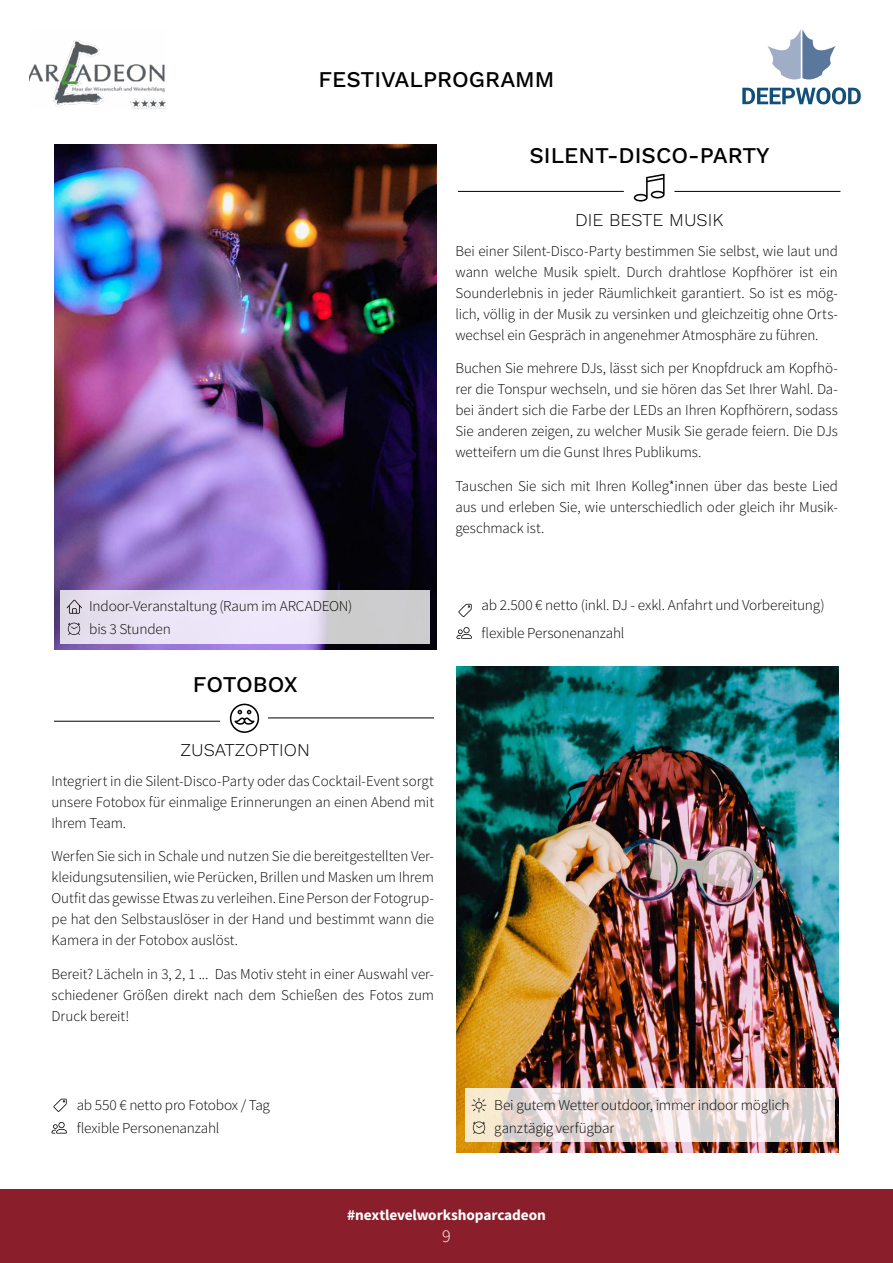
<style>
.page{position:relative;width:893px;height:1263px;background:#fff}
.page>*{position:absolute;margin:0;border:0;box-sizing:border-box;transform-origin:0 0}
.t1{font:500 22.5px "Work Sans";color:#000}
.t2{font:300 18px "Work Sans";color:#000}
.t3{font:300 18px "Source Sans Pro";color:#fff}
.t4{font:300 15px/21px "Source Sans Pro";letter-spacing:-.01em;color:#040300;text-align:justify}
.t5{font:700 15px "Source Sans Pro";letter-spacing:-.01em;color:#fff}
</style>
<div class="page">
<div style="left:0;top:1189px;width:893px;height:74px;background:#8a1e2b"></div>
<svg style="left:742px;top:29px;width:119px;height:75px"></svg>
<img style="left:30px;top:40px;width:135px;height:69px">
<img style="left:456px;top:666px;width:383px;height:486px">
<hr style="left:458px;top:191px;width:166px;height:1px;background:#000">
<hr style="left:674px;top:191px;width:166px;height:1px;background:#000">
<svg style="left:634px;top:174px;width:31px;height:28px"></svg>
<hr style="left:54px;top:721px;width:166px;height:1px;background:#000">
<hr style="left:268px;top:717px;width:166px;height:1px;background:#000">
<svg style="left:230px;top:704px;width:29px;height:29px"></svg>
<svg style="left:465px;top:1089px;width:370px;height:53px"></svg>
<svg style="left:473px;top:1121px;width:12px;height:13px"></svg>
<svg style="left:472px;top:1098px;width:14px;height:14px"></svg>
<svg style="left:456px;top:627px;width:16px;height:12px"></svg>
<svg style="left:458px;top:604px;width:14px;height:13px"></svg>
<svg style="left:51px;top:1122px;width:16px;height:11px"></svg>
<svg style="left:53px;top:1099px;width:14px;height:13px"></svg>
<img style="left:54px;top:144px;width:382px;height:506px">
<svg style="left:60px;top:590px;width:370px;height:53px;background:#e1dce9"></svg>
<svg style="left:68px;top:623px;width:12px;height:12px"></svg>
<svg style="left:67px;top:600px;width:15px;height:14px"></svg>
<p class="t1" style="left:319px;top:66px;width:237px">FESTIVALPROGRAMM</p>
<p class="t1" style="left:529px;top:142px;width:242px">SILENT-DISCO-PARTY</p>
<p class="t2" style="left:575px;top:209px;width:150px">DIE BESTE MUSIK</p>
<p class="t4" style="left:455px;top:240px;width:384px">Bei einer Silent-Disco-Party bestimmen Sie selbst, wie laut und wann welche Musik spielt. Durch drahtlose Kopfhörer ist ein Sounderlebnis in jeder Räumlichkeit garantiert. So ist es mög&shy;lich, völlig in der Musik zu versinken und gleichzeitig ohne Orts&shy;wechsel ein Gespräch in angenehmer Atmosphäre zu führen.</p>
<p class="t4" style="left:455px;top:358px;width:384px">Buchen Sie mehrere DJs, lässt sich per Knopfdruck am Kopfhö&shy;rer die Tonspur wechseln, und sie hören das Set Ihrer Wahl. Da&shy;bei ändert sich die Farbe der LEDs an Ihren Kopfhörern, sodass Sie anderen zeigen, zu welcher Musik Sie gerade feiern. Die DJs wetteifern um die Gunst Ihres Publikums.</p>
<p class="t4" style="left:455px;top:476px;width:384px">Tauschen Sie sich mit Ihren Kolleg*innen über das beste Lied aus und erleben Sie, wie unterschiedlich oder gleich ihr Musik&shy;geschmack ist.</p>
<p class="t4" style="left:89px;top:596px;width:265px">Indoor-Veranstaltung (Raum im ARCADEON)</p>
<p class="t4" style="left:89px;top:618px;width:83px">bis 3 Stunden</p>
<p class="t1" style="left:193px;top:671px;width:106px">FOTOBOX</p>
<p class="t2" style="left:181px;top:739px;width:131px">ZUSATZOPTION</p>
<p class="t4" style="left:51px;top:770px;width:384px">Integriert in die Silent-Disco-Party oder das Cocktail-Event sorgt unsere Fotobox für einmalige Erinnerungen an einen Abend mit Ihrem Team.</p>
<p class="t4" style="left:51px;top:846px;width:384px">Werfen Sie sich in Schale und nutzen Sie die bereitgestellten Ver&shy;kleidungsutensilien, wie Perücken, Brillen und Masken um Ihrem Outfit das gewisse Etwas zu verleihen. Eine Person der Fotogrup&shy;pe hat den Selbstauslöser in der Hand und bestimmt wann die Kamera in der Fotobox auslöst.</p>
<p class="t4" style="left:51px;top:963px;width:384px">Bereit? Lächeln in 3, 2, 1 ... Das Motiv steht in einer Auswahl ver&shy;schiedener Größen direkt nach dem Schießen des Fotos zum Druck bereit!</p>
<p class="t4" style="left:482px;top:594px;width:344px">ab 2.500 € netto (inkl. DJ - exkl. Anfahrt und Vorbereitung)</p>
<p class="t4" style="left:482px;top:623px;width:144px">flexible Personenanzahl</p>
<p class="t4" style="left:77px;top:1094px;width:195px">ab 550 € netto pro Fotobox / Tag</p>
<p class="t4" style="left:77px;top:1117px;width:144px">flexible Personenanzahl</p>
<p class="t4" style="left:494px;top:1094px;width:297px">Bei gutem Wetter outdoor, immer indoor möglich</p>
<p class="t4" style="left:494px;top:1117px;width:121px">ganztägig verfügbar</p>
<p class="t5" style="left:347px;top:1205px;width:200px">#nextlevelworkshoparcadeon</p>
<p class="t3" style="left:442px;top:1225px;width:10px">9</p>
</div>
